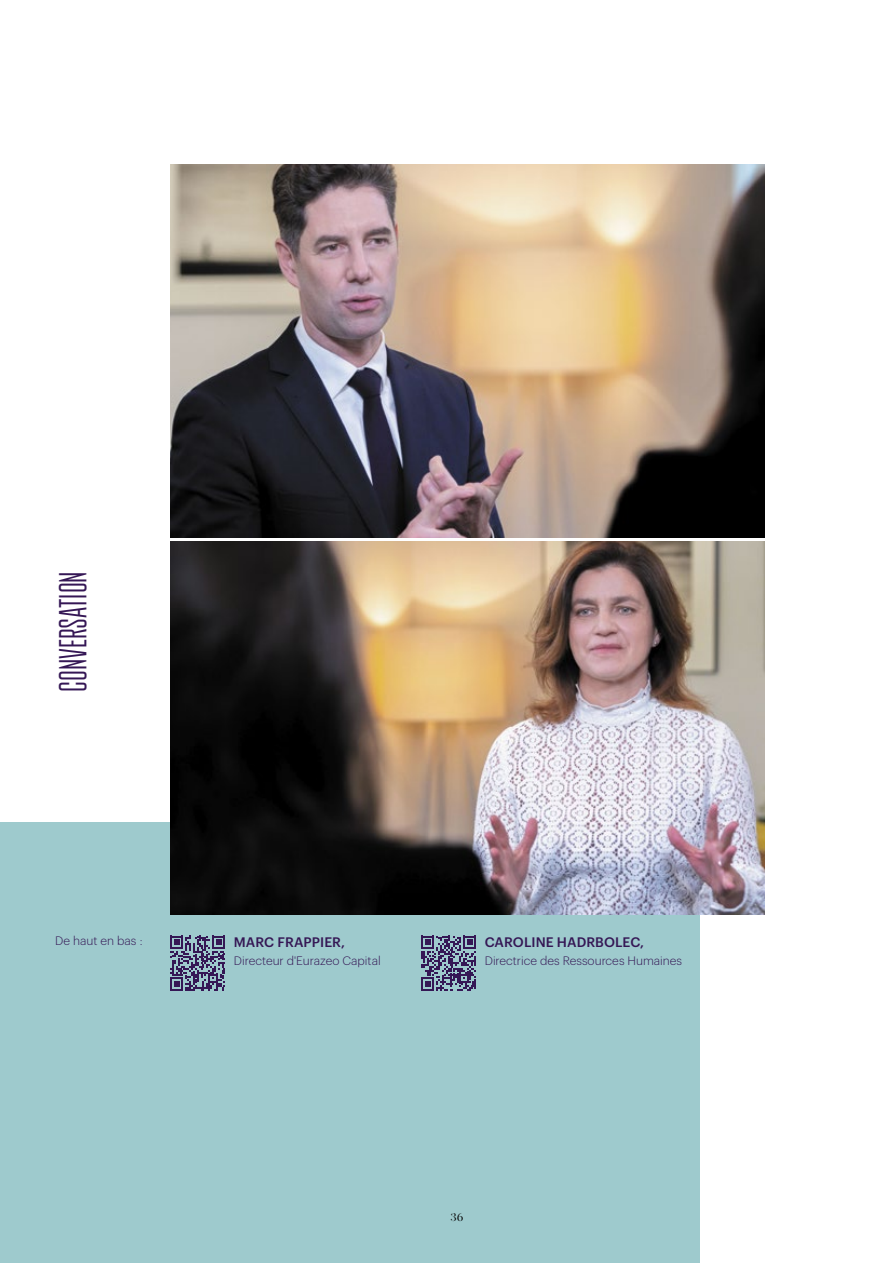
<style>
.page{position:relative;width:893px;height:1263px;background:#fff}
.page>*{position:absolute;margin:0;border:0;box-sizing:border-box;transform-origin:0 0}
.t1{font:39px "Plaak 3 Pradel 23 Light";color:#351755}
.t2{font:500 13.5px "Graphik";letter-spacing:.005em;color:#351755}
.t3{font:300 12px "Graphik";color:#351755}
.t4{font:12px "Acta Display";color:#000}
</style>
<div class="page">
<div style="left:0;top:823px;width:700px;height:440px;background:#9ecacd"></div>
<img style="left:171px;top:164px;width:594px;height:373px">
<img style="left:171px;top:541px;width:594px;height:373px">
<svg style="left:170px;top:935px;width:55px;height:56px"></svg>
<svg style="left:421px;top:935px;width:55px;height:56px"></svg>
<h1 class="t1" style="left:53px;top:692px;width:122px;rotate:-90deg">Conversation</h1>
<p class="t3" style="left:55px;top:932px;width:89px">De haut en bas :</p>
<p class="t2" style="left:234px;top:931px;width:113px">MARC FRAPPIER,</p>
<p class="t3" style="left:234px;top:951px;width:148px">Directeur d'Eurazeo Capital</p>
<p class="t2" style="left:485px;top:931px;width:161px">CAROLINE HADRBOLEC,</p>
<p class="t3" style="left:485px;top:951px;width:199px">Directrice des Ressources Humaines</p>
<p class="t4" style="left:451px;top:1209px;width:15px">36</p>
</div>
